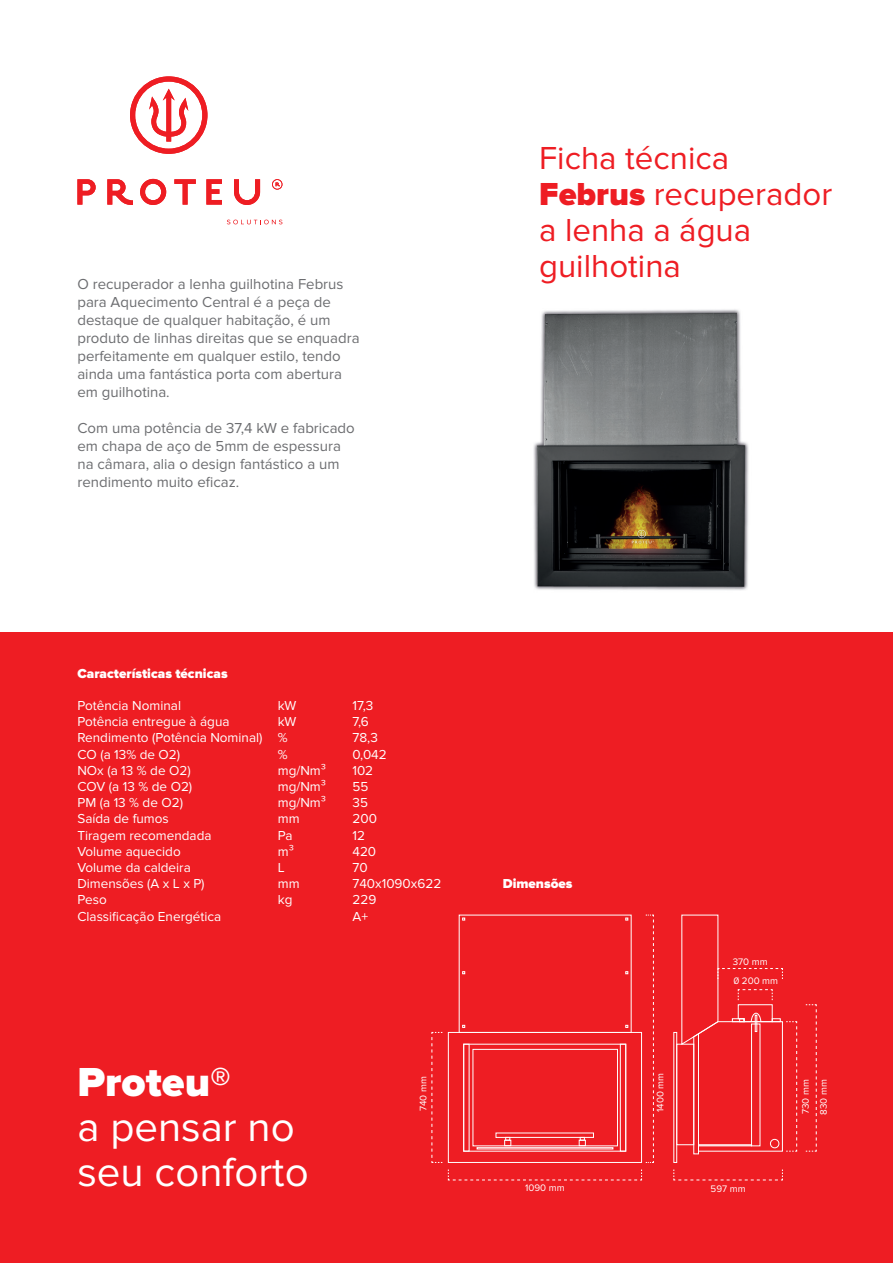
<style>
.page{position:relative;width:893px;height:1263px;background:#fff}
.page>*{position:absolute;margin:0;border:0;box-sizing:border-box;transform-origin:0 0}
.t1{font:42px/45px "Proxima Nova";color:#fff}
.t2{font:900 42px "Proxima Nova";color:#fff}
.t3{font:33px/36px "Proxima Nova";color:#ee1d23}
.t4{font:15px/18px "Proxima Nova";color:#6c6d70}
.t5{font:13.5px/16.2px "Proxima Nova";color:#fff}
.t6{font:900 13.5px "Proxima Nova";color:#fff}
.t7{font:9.75px/19.4px "Proxima Nova";color:#fff}
.s1{font-weight:900}
</style>
<div class="page">
<div style="left:0;top:632px;width:893px;height:631px;background:#ee1d23"></div>
<svg style="left:227px;top:220px;width:55px;height:4px"></svg>
<svg style="left:77px;top:179px;width:19px;height:26px"></svg>
<svg style="left:107px;top:179px;width:26px;height:26px"></svg>
<svg style="left:140px;top:179px;width:26px;height:26px"></svg>
<svg style="left:174px;top:179px;width:22px;height:26px"></svg>
<svg style="left:206px;top:179px;width:16px;height:26px"></svg>
<svg style="left:234px;top:179px;width:26px;height:26px"></svg>
<svg style="left:130px;top:76px;width:77px;height:78px"></svg>
<svg style="left:272px;top:179px;width:10px;height:11px"></svg>
<img style="left:533px;top:309px;width:216px;height:281px">
<svg style="left:448px;top:1169px;width:194px;height:12px"></svg>
<svg style="left:431px;top:1032px;width:11px;height:131px"></svg>
<svg style="left:646px;top:914px;width:8px;height:249px"></svg>
<div style="left:448px;top:1032px;width:194px;height:131px;border:1px solid #fff"></div>
<div style="left:459px;top:915px;width:172px;height:118px;border:1px solid #fff"></div>
<div style="left:463px;top:1044px;width:6px;height:107px;border:1px solid #fff"></div>
<div style="left:620px;top:1044px;width:6px;height:107px;border:1px solid #fff"></div>
<div style="left:473px;top:1049px;width:145px;height:97px;border:1px solid #fff"></div>
<div style="left:496px;top:1132px;width:98px;height:6px;border:1px solid #fff"></div>
<svg style="left:505px;top:1137px;width:5px;height:3px"></svg>
<div style="left:504px;top:1140px;width:7px;height:6px;border:1px solid #fff"></div>
<svg style="left:580px;top:1137px;width:5px;height:3px"></svg>
<div style="left:579px;top:1140px;width:7px;height:6px;border:1px solid #fff"></div>
<div style="left:477px;top:1147px;width:136px;height:2px;border:1px solid #fff"></div>
<div style="left:676px;top:1044px;width:18px;height:101px;border:1px solid #fff"></div>
<svg style="left:673px;top:1169px;width:110px;height:12px"></svg>
<svg style="left:681px;top:914px;width:116px;height:240px"></svg>
<svg style="left:806px;top:1004px;width:11px;height:148px"></svg>
<p class="t4" style="left:77px;top:275px;width:284px">O recuperador a lenha guilhotina Februs para Aquecimento Central é a peça de destaque de qualquer habitação, é um produto de linhas direitas que se enquadra perfeitamente em qualquer estilo, tendo ainda uma fantástica porta com abertura em guilhotina.</p>
<p class="t4" style="left:77px;top:419px;width:279px">Com uma potência de 37,4 kW e fabricado em chapa de aço de 5mm de espessura na câmara, alia o design fantástico a um rendimento muito eficaz.</p>
<h2 class="t3" style="left:539px;top:140px;width:295px">Ficha técnica<br><span class="s1">Februs</span> recuperador a lenha a água guilhotina</h2>
<p class="t6" style="left:77px;top:665px;width:152px">Características técnicas</p>
<p class="t5" style="left:77px;top:698px;width:187px">Potência Nominal<br>Potência entregue à água<br>Rendimento (Potência Nominal)<br>CO (a 13% de O2)<br>NOx (a 13 % de O2)<br>COV (a 13 % de O2)<br>PM (a 13 % de O2)<br>Saída de fumos<br>Tiragem recomendada<br>Volume aquecido<br>Volume da caldeira<br>Dimensões (A x L x P)<br>Peso<br>Classificação Energética</p>
<p class="t5" style="left:352px;top:698px;width:90px">17,3<br>7,6<br>78,3<br>0,042<br>102<br>55<br>35<br>200<br>12<br>420<br>70<br>740x1090x622<br>229<br>A+</p>
<p class="t5" style="left:278px;top:698px;width:50px">kW<br>kW<br>%<br>% mg/Nm³ mg/Nm³ mg/Nm³ mm<br>Pa<br>m³<br>L<br>mm<br>kg</p>
<p class="t6" style="left:503px;top:875px;width:71px">Dimensões</p>
<p class="t7" style="left:733px;top:952px;width:47px">370 mm<br>0 200 mm</p>
<h1 class="t2" style="left:77px;top:1058px;width:155px">Proteu®</h1>
<h1 class="t1" style="left:77px;top:1105px;width:233px">a pensar no seu conforto</h1>
<p class="t7" style="left:414px;top:1111px;width:36px;rotate:-90deg">740 mm</p>
<p class="t7" style="left:651px;top:1112px;width:41px;rotate:-90deg">1400 mm</p>
<p class="t7" style="left:525px;top:1178px;width:41px">1090 mm</p>
<p class="t7" style="left:711px;top:1179px;width:36px">597 mm</p>
<p class="t7" style="left:797px;top:1115px;width:37px;line-height:18px;rotate:-90deg">730 mm<br>830 mm</p>
</div>
